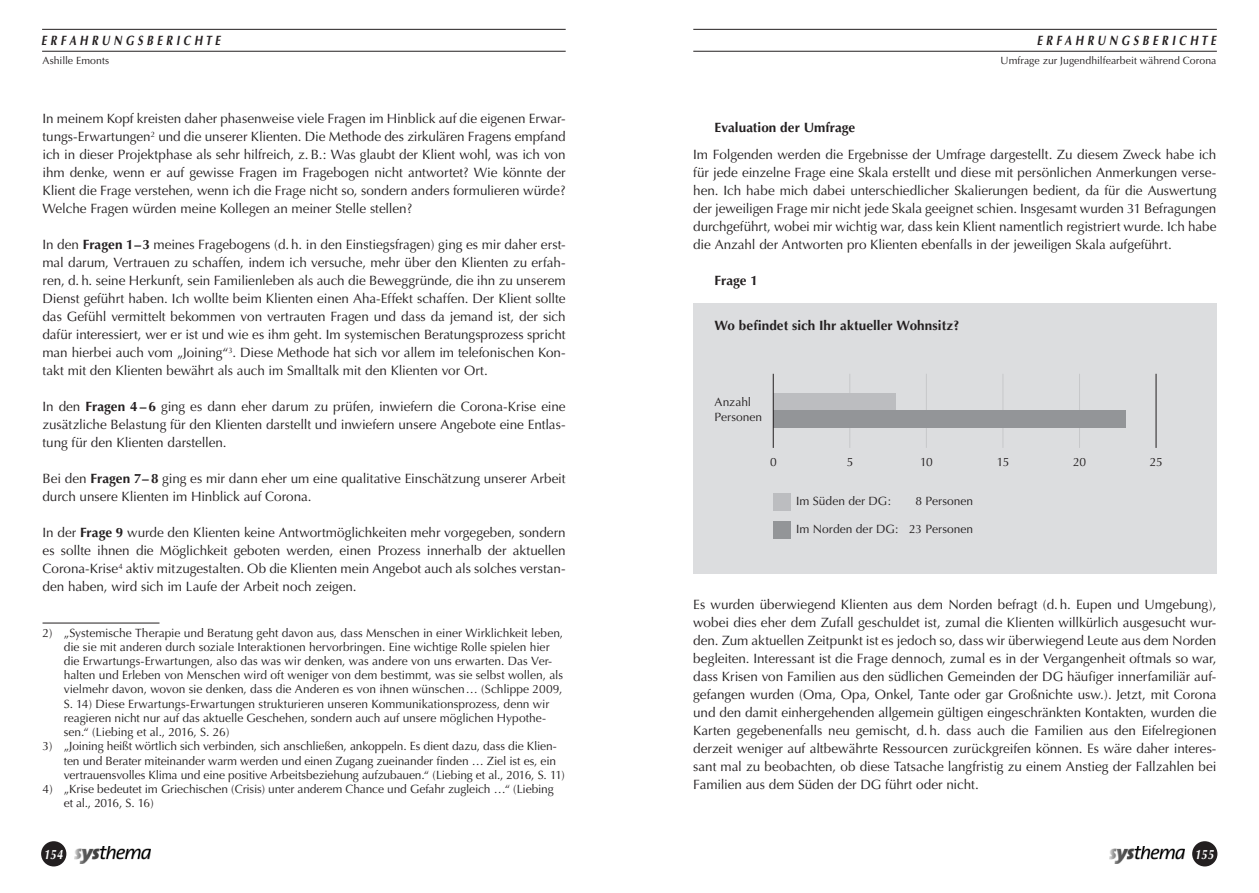
<style>
.page{position:relative;width:1259px;height:893px;background:#fff}
.page>*{position:absolute;margin:0;border:0;box-sizing:border-box;transform-origin:0 0}
.t1{font:13.5px/18px "Optima";letter-spacing:-.005em;color:#231f20;text-align:justify}
.t2{font:700 13.5px "Optima";letter-spacing:.005em;color:#231f20}
.t3{font:italic 700 13.5px "Optima";letter-spacing:.33em;color:#231f20;scale:.8 1}
.t4{font:italic 700 13.5px "Optima";letter-spacing:.05em;color:#fff;scale:.8 1}
.t5{font:12px/14.2px "Optima";letter-spacing:-.005em;color:#231f20}
.t6{font:10.5px "Optima";color:#231f20}
.s1{font-weight:700}
</style>
<div class="page">
<div style="left:693px;top:304px;width:523px;height:270px;background:#dcdddf"></div>
<hr style="left:42px;top:29px;width:524px;height:1px;background:#231f20">
<hr style="left:42px;top:51px;width:524px;height:1px;background:#231f20">
<hr style="left:693px;top:29px;width:523px;height:1px;background:#231f20">
<hr style="left:693px;top:51px;width:523px;height:1px;background:#231f20">
<img style="left:74px;top:846px;width:76px;height:18px">
<div style="left:41px;top:841px;width:25px;height:25px;background:#231f20;border-radius:50%"></div>
<img style="left:1109px;top:846px;width:76px;height:18px">
<div style="left:1192px;top:841px;width:25px;height:25px;background:#231f20;border-radius:50%"></div>
<hr style="left:849px;top:374px;width:1px;height:74px;background:#c7c8ca">
<hr style="left:926px;top:374px;width:1px;height:74px;background:#c7c8ca">
<hr style="left:1002px;top:374px;width:1px;height:74px;background:#c7c8ca">
<hr style="left:1079px;top:374px;width:1px;height:74px;background:#c7c8ca">
<hr style="left:43px;top:623px;width:116px;height:1px;background:#231f20">
<div style="left:773px;top:394px;width:122px;height:17px;background:#bcbdc0"></div>
<div style="left:773px;top:493px;width:17px;height:17px;background:#bcbdc0"></div>
<div style="left:773px;top:522px;width:17px;height:17px;background:#939598"></div>
<div style="left:773px;top:411px;width:352px;height:17px;background:#939598"></div>
<hr style="left:1155px;top:374px;width:1px;height:74px;background:#231f20">
<hr style="left:773px;top:374px;width:1px;height:74px;background:#231f20">
<p class="t3" style="left:41px;top:32px;width:225px">ERFAHRUNGSBERICHTE</p>
<p class="t6" style="left:43px;top:55px;width:68px">Ashille Emonts</p>
<p class="t1" style="left:43px;top:110px;width:525px">In meinem Kopf kreisten daher phasenweise viele Fragen im Hinblick auf die eigenen Erwar&shy;tungs-Erwartungen<sup>2</sup> und die unserer Klienten. Die Methode des zirkulären Fragens empfand ich in dieser Projektphase als sehr hilfreich, z. B.: Was glaubt der Klient wohl, was ich von ihm denke, wenn er auf gewisse Fragen im Fragebogen nicht antwortet? Wie könnte der Klient die Frage verstehen, wenn ich die Frage nicht so, sondern anders formulieren würde?<br>Welche Fragen würden meine Kollegen an meiner Stelle stellen?</p>
<p class="t1" style="left:43px;top:236px;width:525px">In den <span class="s1">Fragen 1–3</span> meines Fragebogens (d. h. in den Einstiegsfragen) ging es mir daher erst&shy;mal darum, Vertrauen zu schaffen, indem ich versuche, mehr über den Klienten zu erfah&shy;ren, d. h. seine Herkunft, sein Familienleben als auch die Beweggründe, die ihn zu unserem Dienst geführt haben. Ich wollte beim Klienten einen Aha-Effekt schaffen. Der Klient sollte das Gefühl vermittelt bekommen von vertrauten Fragen und dass da jemand ist, der sich dafür interessiert, wer er ist und wie es ihm geht. Im systemischen Beratungsprozess spricht man hierbei auch vom „Joining“<sup>3</sup>. Diese Methode hat sich vor allem im telefonischen Kon&shy;takt mit den Klienten bewährt als auch im Smalltalk mit den Klienten vor Ort.</p>
<p class="t1" style="left:43px;top:398px;width:524px">In den <span class="s1">Fragen 4 – 6</span> ging es dann eher darum zu prüfen, inwiefern die Corona-Krise eine zusätzliche Belastung für den Klienten darstellt und inwiefern unsere Angebote eine Entlas&shy;tung für den Klienten darstellen.</p>
<p class="t1" style="left:43px;top:470px;width:525px">Bei den <span class="s1">Fragen 7– 8</span> ging es mir dann eher um eine qualitative Einschätzung unserer Arbeit durch unsere Klienten im Hinblick auf Corona.</p>
<p class="t1" style="left:43px;top:524px;width:525px">In der <span class="s1">Frage 9</span> wurde den Klienten keine Antwortmöglichkeiten mehr vorgegeben, sondern es sollte ihnen die Möglichkeit geboten werden, einen Prozess innerhalb der aktuellen Corona-Krise<sup>4</sup> aktiv mitzugestalten. Ob die Klienten mein Angebot auch als solches verstan&shy;den haben, wird sich im Laufe der Arbeit noch zeigen.</p>
<p class="t5" style="left:64px;top:625px;width:501px;text-indent:-21px">2) „Systemische Therapie und Beratung geht davon aus, dass Menschen in einer Wirklichkeit leben, die sie mit anderen durch soziale Interaktionen hervorbringen. Eine wichtige Rolle spielen hier die Erwartungs-Erwartungen, also das was wir denken, was andere von uns erwarten. Das Ver&shy;halten und Erleben von Menschen wird oft weniger von dem bestimmt, was sie selbst wollen, als vielmehr davon, wovon sie denken, dass die Anderen es von ihnen wünschen… (Schlippe 2009, S. 14) Diese Erwartungs-Erwartungen strukturieren unseren Kommunikationsprozess, denn wir reagieren nicht nur auf das aktuelle Geschehen, sondern auch auf unsere möglichen Hypothe&shy;sen.“ (Liebing et al., 2016, S. 26)</p>
<p class="t5" style="left:64px;top:739px;width:502px;text-indent:-21px">3) „Joining heißt wörtlich sich verbinden, sich anschließen, ankoppeln. Es dient dazu, dass die Klien&shy;ten und Berater miteinander warm werden und einen Zugang zueinander finden … Ziel ist es, ein vertrauensvolles Klima und eine positive Arbeitsbeziehung aufzubauen.“ (Liebing et al., 2016, S. 11)</p>
<p class="t5" style="left:64px;top:782px;width:491px;text-indent:-21px">4) „Krise bedeutet im Griechischen (Crisis) unter anderem Chance und Gefahr zugleich …“ (Liebing et al., 2016, S. 16)</p>
<p class="t3" style="left:1036px;top:32px;width:225px">ERFAHRUNGSBERICHTE</p>
<p class="t6" style="left:1000px;top:55px;width:217px">Umfrage zur Jugendhilfearbeit während Corona</p>
<p class="t2" style="left:714px;top:120px;width:142px">Evaluation der Umfrage</p>
<p class="t1" style="left:693px;top:146px;width:525px">Im Folgenden werden die Ergebnisse der Umfrage dargestellt. Zu diesem Zweck habe ich für jede einzelne Frage eine Skala erstellt und diese mit persönlichen Anmerkungen verse&shy;hen. Ich habe mich dabei unterschiedlicher Skalierungen bedient, da für die Auswertung der jeweiligen Frage mir nicht jede Skala geeignet schien. Insgesamt wurden 31 Befragungen durchgeführt, wobei mir wichtig war, dass kein Klient namentlich registriert wurde. Ich habe die Anzahl der Antworten pro Klienten ebenfalls in der jeweiligen Skala aufgeführt.</p>
<p class="t2" style="left:714px;top:273px;width:45px">Frage 1</p>
<p class="t2" style="left:714px;top:318px;width:246px">Wo befindet sich Ihr aktueller Wohnsitz?</p>
<p class="t5" style="left:714px;top:395px;width:49px">Anzahl<br>Personen</p>
<p class="t5" style="left:770px;top:455px;width:8px">0</p>
<p class="t5" style="left:846px;top:455px;width:8px">5</p>
<p class="t5" style="left:920px;top:455px;width:14px">10</p>
<p class="t5" style="left:997px;top:455px;width:14px">15</p>
<p class="t5" style="left:1073px;top:455px;width:15px">20</p>
<p class="t5" style="left:1149px;top:455px;width:15px">25</p>
<p class="t5" style="left:796px;top:494px;width:96px">Im Süden der DG:</p>
<p class="t5" style="left:915px;top:494px;width:59px">8 Personen</p>
<p class="t5" style="left:796px;top:522px;width:179px">Im Norden der DG: 23 Personen</p>
<p class="t1" style="left:693px;top:596px;width:525px">Es wurden überwiegend Klienten aus dem Norden befragt (d. h. Eupen und Umgebung), wobei dies eher dem Zufall geschuldet ist, zumal die Klienten willkürlich ausgesucht wur&shy;den. Zum aktuellen Zeitpunkt ist es jedoch so, dass wir überwiegend Leute aus dem Norden begleiten. Interessant ist die Frage dennoch, zumal es in der Vergangenheit oftmals so war, dass Krisen von Familien aus den südlichen Gemeinden der DG häufiger innerfamiliär auf&shy;gefangen wurden (Oma, Opa, Onkel, Tante oder gar Großnichte usw.). Jetzt, mit Corona und den damit einhergehenden allgemein gültigen eingeschränkten Kontakten, wurden die Karten gegebenenfalls neu gemischt, d. h. dass auch die Familien aus den Eifelregionen derzeit weniger auf altbewährte Ressourcen zurückgreifen können. Es wäre daher interes&shy;sant mal zu beobachten, ob diese Tatsache langfristig zu einem Anstieg der Fallzahlen bei Familien aus dem Süden der DG führt oder nicht.</p>
<p class="t4" style="left:44px;top:846px;width:25px">154</p>
<p class="t4" style="left:1194px;top:846px;width:25px">155</p>
</div>
